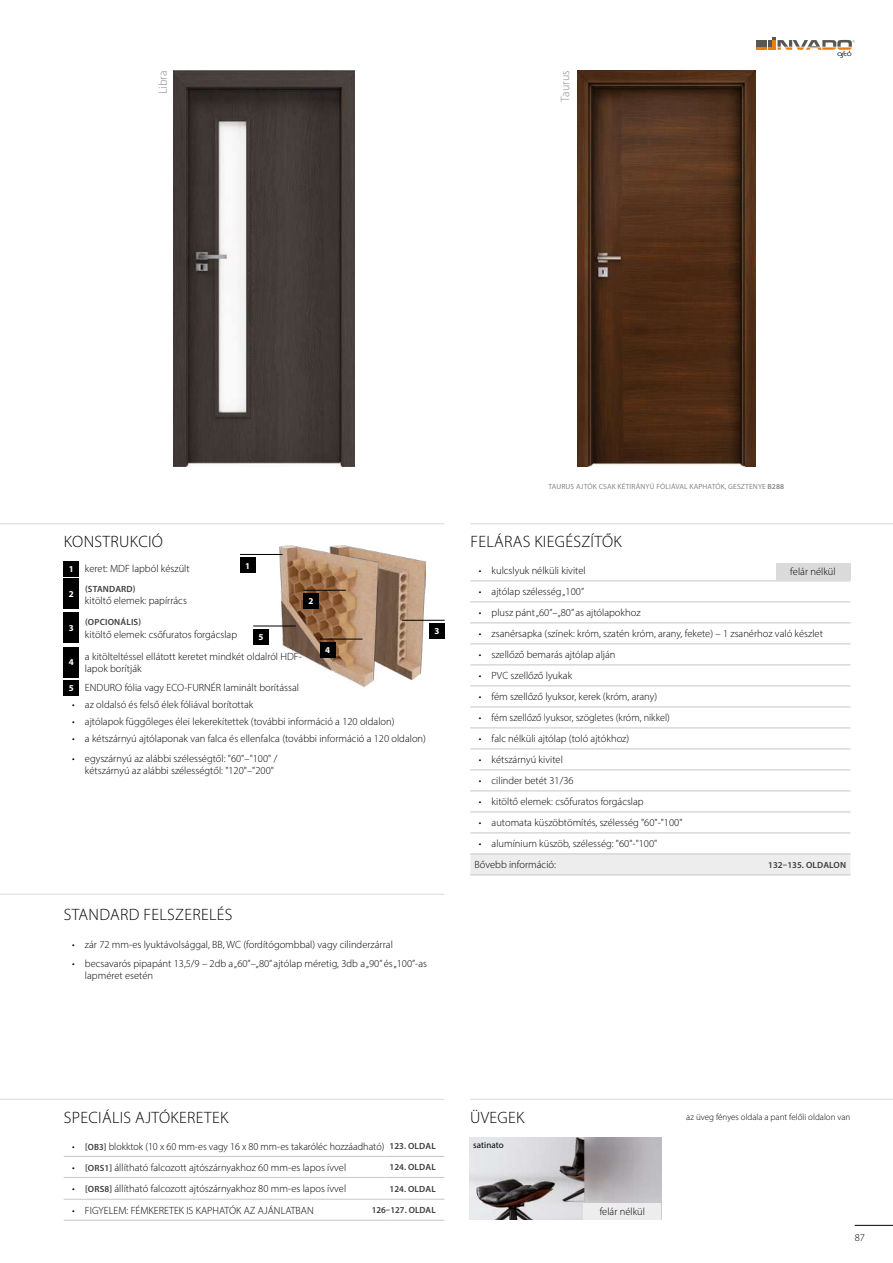
<style>
.page{position:relative;width:893px;height:1263px;background:#fff}
.page>*{position:absolute;margin:0;border:0;box-sizing:border-box;transform-origin:0 0}
.t1{font:300 16.5px "Myriad Pro";letter-spacing:.02em;color:#000}
.t2{font:300 12px "Myriad Pro";color:#878787}
.t3{font:300 10.5px/12.6px "Myriad Pro";color:#000}
.t4{font:300 10.5px "Myriad Pro";color:#000;scale:.96 1}
.t5{font:600 9px "Myriad Pro";letter-spacing:.02em;color:#3c3c3b}
.t6{font:300 9px "Myriad Pro";color:#000}
.t7{font:700 9px "Myriad Pro";color:#fff}
.t8{font:9px "Myriad Pro";letter-spacing:.01em;color:#000}
.t9{font:7.5px "Myriad Pro";letter-spacing:.02em;color:#878787}
.s1{font-weight:300;font-size:10.5px;color:#000}
.s2{color:#000}
.s3{font-weight:600}
.s4{font-weight:600;font-size:9px;color:#3c3c3b}
</style>
<div class="page">
<div style="left:470px;top:855px;width:380px;height:20px;background:#ededed"></div>
<hr style="left:470px;top:854px;width:287px;height:1px;background:#c6c6c6">
<hr style="left:757px;top:854px;width:93px;height:1px;background:#c6c6c6">
<hr style="left:470px;top:875px;width:287px;height:1px;background:#c6c6c6">
<hr style="left:757px;top:875px;width:93px;height:1px;background:#c6c6c6">
<hr style="left:470px;top:581px;width:287px;height:1px;background:#c6c6c6">
<hr style="left:757px;top:581px;width:93px;height:1px;background:#c6c6c6">
<hr style="left:470px;top:602px;width:287px;height:1px;background:#c6c6c6">
<hr style="left:757px;top:602px;width:93px;height:1px;background:#c6c6c6">
<hr style="left:470px;top:623px;width:287px;height:1px;background:#c6c6c6">
<hr style="left:757px;top:623px;width:93px;height:1px;background:#c6c6c6">
<hr style="left:470px;top:644px;width:287px;height:1px;background:#c6c6c6">
<hr style="left:757px;top:644px;width:93px;height:1px;background:#c6c6c6">
<hr style="left:470px;top:665px;width:287px;height:1px;background:#c6c6c6">
<hr style="left:757px;top:665px;width:93px;height:1px;background:#c6c6c6">
<hr style="left:470px;top:686px;width:287px;height:1px;background:#c6c6c6">
<hr style="left:757px;top:686px;width:93px;height:1px;background:#c6c6c6">
<hr style="left:470px;top:707px;width:287px;height:1px;background:#c6c6c6">
<hr style="left:757px;top:707px;width:93px;height:1px;background:#c6c6c6">
<hr style="left:470px;top:728px;width:287px;height:1px;background:#c6c6c6">
<hr style="left:757px;top:728px;width:93px;height:1px;background:#c6c6c6">
<hr style="left:470px;top:749px;width:287px;height:1px;background:#c6c6c6">
<hr style="left:757px;top:749px;width:93px;height:1px;background:#c6c6c6">
<hr style="left:470px;top:770px;width:287px;height:1px;background:#c6c6c6">
<hr style="left:757px;top:770px;width:93px;height:1px;background:#c6c6c6">
<hr style="left:470px;top:791px;width:287px;height:1px;background:#c6c6c6">
<hr style="left:757px;top:791px;width:93px;height:1px;background:#c6c6c6">
<hr style="left:470px;top:812px;width:287px;height:1px;background:#c6c6c6">
<hr style="left:757px;top:812px;width:93px;height:1px;background:#c6c6c6">
<hr style="left:470px;top:833px;width:287px;height:1px;background:#c6c6c6">
<hr style="left:757px;top:833px;width:93px;height:1px;background:#c6c6c6">
<hr style="left:0;top:523px;width:444px;height:1px;background:#dadada">
<hr style="left:470px;top:523px;width:423px;height:1px;background:#dadada">
<img style="left:379px;top:552px;width:47px;height:128px">
<img style="left:280px;top:545px;width:99px;height:143px">
<hr style="left:240px;top:554px;width:43px;height:1px;background:#000">
<div style="left:240px;top:558px;width:15px;height:15px;background:#000"></div>
<hr style="left:253px;top:626px;width:43px;height:1px;background:#000">
<div style="left:253px;top:629px;width:15px;height:15px;background:#000"></div>
<hr style="left:303px;top:590px;width:43px;height:1px;background:#000">
<div style="left:303px;top:593px;width:16px;height:16px;background:#000"></div>
<hr style="left:320px;top:639px;width:42px;height:1px;background:#000">
<div style="left:320px;top:642px;width:15px;height:15px;background:#000"></div>
<hr style="left:402px;top:620px;width:43px;height:1px;background:#000">
<div style="left:429px;top:623px;width:16px;height:16px;background:#000"></div>
<div style="left:64px;top:561px;width:15px;height:15px;background:#000"></div>
<div style="left:64px;top:578px;width:15px;height:31px;background:#000"></div>
<div style="left:64px;top:612px;width:15px;height:31px;background:#000"></div>
<div style="left:64px;top:647px;width:15px;height:30px;background:#000"></div>
<div style="left:64px;top:680px;width:15px;height:15px;background:#000"></div>
<hr style="left:64px;top:1156px;width:306px;height:1px;background:#c6c6c6">
<svg style="left:370px;top:1156px;width:14px;height:1px"></svg>
<hr style="left:384px;top:1156px;width:60px;height:1px;background:#c6c6c6">
<hr style="left:64px;top:1177px;width:306px;height:1px;background:#c6c6c6">
<svg style="left:370px;top:1177px;width:14px;height:1px"></svg>
<hr style="left:384px;top:1177px;width:60px;height:1px;background:#c6c6c6">
<hr style="left:64px;top:1199px;width:306px;height:1px;background:#c6c6c6">
<svg style="left:370px;top:1199px;width:14px;height:1px"></svg>
<hr style="left:384px;top:1199px;width:60px;height:1px;background:#c6c6c6">
<hr style="left:64px;top:1220px;width:306px;height:1px;background:#c6c6c6">
<svg style="left:370px;top:1220px;width:14px;height:1px"></svg>
<hr style="left:384px;top:1220px;width:60px;height:1px;background:#c6c6c6">
<hr style="left:0;top:894px;width:444px;height:1px;background:#dadada">
<hr style="left:0;top:1099px;width:444px;height:1px;background:#dadada">
<div style="left:775px;top:563px;width:75px;height:17px;background:#dadada"></div>
<img style="left:470px;top:1137px;width:191px;height:83px">
<hr style="left:470px;top:1099px;width:423px;height:1px;background:#dadada">
<div style="left:584px;top:1203px;width:77px;height:17px;background:#ededed"></div>
<img style="left:173px;top:71px;width:182px;height:396px">
<img style="left:577px;top:71px;width:178px;height:396px">
<hr style="left:855px;top:1225px;width:38px;height:1px;background:#000">
<svg style="left:756px;top:37px;width:99px;height:21px"></svg>
<p class="t2" style="left:156px;top:94px;width:25px;rotate:-90deg">Libra</p>
<p class="t2" style="left:558px;top:102px;width:33px;rotate:-90deg">Taurus</p>
<h1 class="t1" style="left:64px;top:532px;width:101px">KONSTRUKCIÓ</h1>
<p class="t3" style="left:72px;top:562px;width:119px">• keret: MDF lapból készült</p>
<p class="t5" style="left:72px;top:583px;width:65px"><span class="s1">•</span> (STANDARD)</p>
<p class="t3" style="left:85px;top:594px;width:103px">kitöltő elemek: papírrács</p>
<p class="t5" style="left:72px;top:616px;width:70px"><span class="s2">•</span> (OPCIONÁLIS)</p>
<p class="t3" style="left:85px;top:628px;width:154px">kitöltő elemek: csőfuratos forgácslap</p>
<p class="t3" style="left:85px;top:650px;width:218px;text-indent:-13px">• a kitölteltéssel ellátott keretet mindkét oldalról HDF&shy;lapok borítják</p>
<p class="t3" style="left:72px;top:681px;width:228px">• ENDURO fólia vagy ECO-FURNÉR laminált borítással</p>
<p class="t3" style="left:72px;top:698px;width:183px">• az oldalsó és felső élek fóliával borítottak</p>
<p class="t3" style="left:72px;top:715px;width:324px">• ajtólapok függőleges élei lekerekítettek (további információ a 120 oldalon)</p>
<p class="t3" style="left:72px;top:732px;width:355px">• a kétszárnyú ajtólaponak van falca és ellenfalca (további információ a 120 oldalon)</p>
<p class="t3" style="left:85px;top:752px;width:194px;text-indent:-13px">• egyszárnyú az alábbi szélességtől: "60"–"100" / kétszárnyú az alábbi szélességtől: "120"–"200"</p>
<p class="t7" style="left:245px;top:560px;width:6px">1</p>
<p class="t7" style="left:69px;top:563px;width:6px">1</p>
<p class="t7" style="left:69px;top:588px;width:6px">2</p>
<p class="t7" style="left:69px;top:622px;width:6px">3</p>
<p class="t7" style="left:69px;top:656px;width:6px">4</p>
<p class="t7" style="left:69px;top:682px;width:6px">5</p>
<p class="t7" style="left:308px;top:595px;width:6px">2</p>
<p class="t7" style="left:258px;top:631px;width:6px">5</p>
<p class="t7" style="left:325px;top:644px;width:6px">4</p>
<p class="t7" style="left:435px;top:625px;width:6px">3</p>
<h1 class="t1" style="left:64px;top:904px;width:170px">STANDARD FELSZERELÉS</h1>
<p class="t3" style="left:72px;top:938px;width:322px">• zár 72 mm-es lyuktávolsággal, BB, WC (fordítógombbal) vagy cilinderzárral</p>
<p class="t3" style="left:85px;top:957px;width:344px;text-indent:-13px">• becsavarós pipapánt 13,5/9 – 2db a „60”–„80” ajtólap méretig, 3db a „90” és „100”-as lapméret esetén</p>
<p class="t9" style="left:549px;top:482px;width:237px">TAURUS AJTÓK CSAK KÉTIRÁNYÚ FÓLIÁVAL KAPHATÓK, GESZTENYE <span class="s3">B288</span></p>
<h1 class="t1" style="left:470px;top:532px;width:153px">FELÁRAS KIEGÉSZÍTŐK</h1>
<p class="t3" style="left:479px;top:564px;width:108px">• kulcslyuk nélküli kivitel</p>
<p class="t3" style="left:479px;top:585px;width:107px">• ajtólap szélesség „100”</p>
<p class="t3" style="left:479px;top:606px;width:163px">• plusz pánt „60”–„80” as ajtólapokhoz</p>
<p class="t3" style="left:479px;top:627px;width:346px">• zsanérsapka (színek: króm, szatén króm, arany, fekete) – 1 zsanérhoz való készlet</p>
<p class="t3" style="left:479px;top:648px;width:138px">• szellőző bemarás ajtólap alján</p>
<p class="t3" style="left:479px;top:669px;width:95px">• PVC szellőző lyukak</p>
<p class="t3" style="left:479px;top:690px;width:180px">• fém szellőző lyuksor, kerek (króm, arany)</p>
<p class="t3" style="left:479px;top:711px;width:193px">• fém szellőző lyuksor, szögletes (króm, nikkel)</p>
<p class="t3" style="left:479px;top:732px;width:152px">• falc nélküli ajtólap (toló ajtókhoz)</p>
<p class="t3" style="left:479px;top:753px;width:86px">• kétszárnyú kivitel</p>
<p class="t3" style="left:479px;top:774px;width:96px">• cilinder betét 31/36</p>
<p class="t3" style="left:479px;top:795px;width:166px">• kitöltő elemek: csőfuratos forgácslap</p>
<p class="t3" style="left:479px;top:816px;width:205px">• automata küszöbtömítés, szélesség "60"-"100"</p>
<p class="t3" style="left:475px;top:833px;width:184px;line-height:21px;text-indent:4px">• alumínium küszöb, szélesség: "60"-"100"<br>Bővebb információ:</p>
<p class="t3" style="left:790px;top:565px;width:47px">felár nélkül</p>
<p class="t5" style="left:768px;top:859px;width:79px">132–135. OLDALON</p>
<h1 class="t1" style="left:64px;top:1107px;width:166px">SPECIÁLIS AJTÓKERETEK</h1>
<p class="t4" style="left:72px;top:1140px;width:380px">• <span class="s4">[OB3]</span> blokktok (10 x 60 mm-es vagy 16 x 80 mm-es takaróléc hozzáadható) <span class="s4">123. OLDAL</span></p>
<p class="t3" style="left:72px;top:1161px;width:275px">• <span class="s4">[ORS1]</span> állítható falcozott ajtószárnyakhoz 60 mm-es lapos ívvel</p>
<p class="t5" style="left:390px;top:1161px;width:48px">124. OLDAL</p>
<p class="t3" style="left:72px;top:1182px;width:275px">• <span class="s4">[ORS8]</span> állítható falcozott ajtószárnyakhoz 80 mm-es lapos ívvel</p>
<p class="t5" style="left:390px;top:1183px;width:48px">124. OLDAL</p>
<p class="t3" style="left:72px;top:1204px;width:243px">• FIGYELEM: FÉMKERETEK IS KAPHATÓK AZ AJÁNLATBAN</p>
<p class="t5" style="left:372px;top:1204px;width:66px">126–127. OLDAL</p>
<h1 class="t1" style="left:470px;top:1107px;width:56px">ÜVEGEK</h1>
<p class="t8" style="left:473px;top:1139px;width:32px">satinato</p>
<p class="t3" style="left:600px;top:1205px;width:47px">felár nélkül</p>
<p class="t6" style="left:686px;top:1111px;width:166px">az üveg fényes oldala a pant felőli oldalon van</p>
<p class="t3" style="left:855px;top:1231px;width:12px">87</p>
</div>
